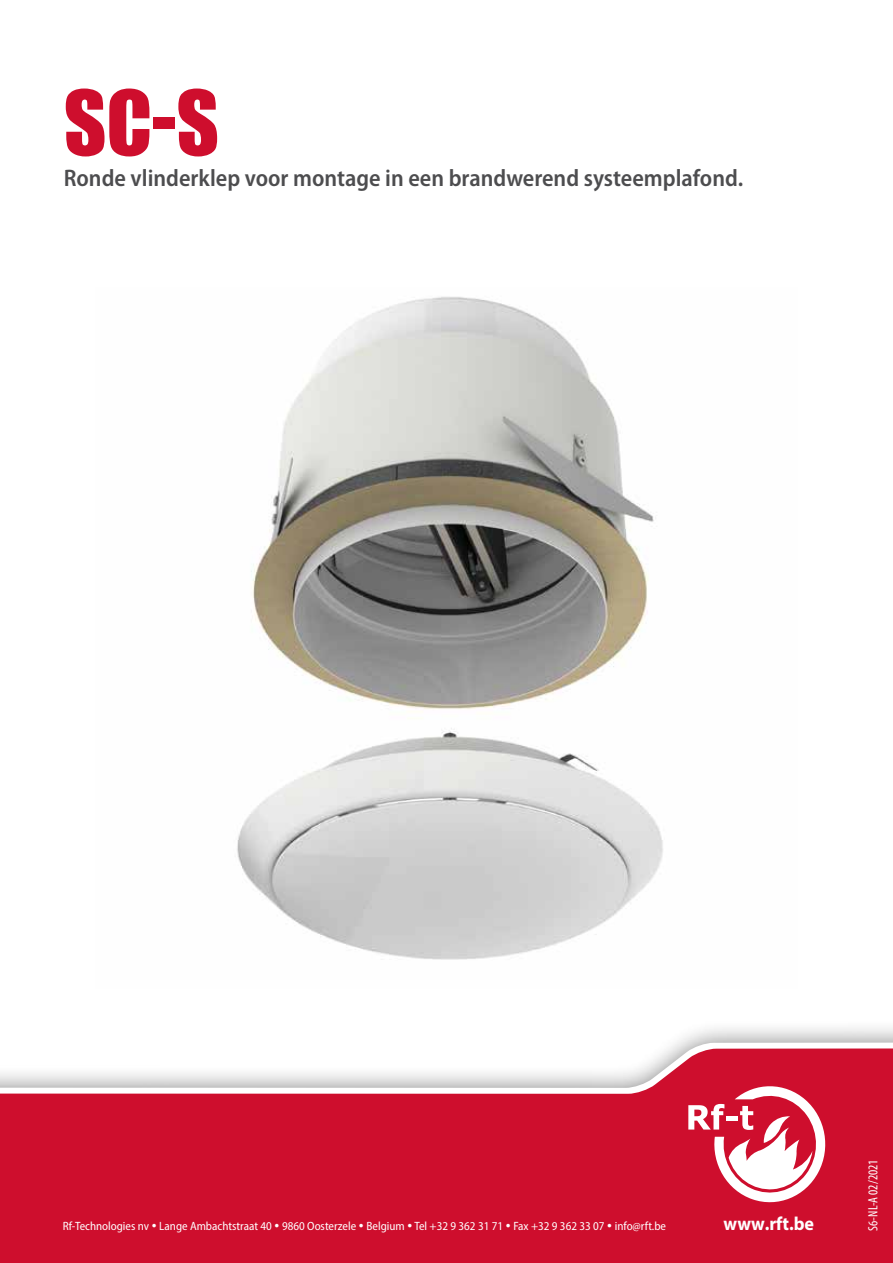
<style>
.page{position:relative;width:893px;height:1263px;background:#fff}
.page>*{position:absolute;margin:0;border:0;box-sizing:border-box;transform-origin:0 0}
.t1{font:82.5px "Impact";color:#ce0e2d}
.t2{font:600 semi-condensed 24px "Myriad Pro";color:#4d4d4f}
.t3{font:700 18.9px "Myriad Pro";color:#fff;scale:.96 1}
.t4{font:condensed 13.5px "Myriad Pro";letter-spacing:-.005em;color:#fff}
.t5{font:semi-condensed 12px "Myriad Pro";color:#fff}
</style>
<div class="page">
<div style="left:0;top:1019px;width:893px;height:244px;background:#000;opacity:.5"></div>
<svg style="left:0;top:1042px;width:893px;height:6px"></svg>
<svg style="left:0;top:1048px;width:893px;height:215px;background:#d43650"></svg>
<svg style="left:688px;top:1082px;width:143px;height:126px"></svg>
<img style="left:237px;top:296px;width:426px;height:664px">
<h1 class="t1" style="left:64px;top:59px;width:157px">SC-S</h1>
<h2 class="t2" style="left:64px;top:163px;width:681px">Ronde vlinderklep voor montage in een brandwerend systeemplafond.</h2>
<p class="t5" style="left:63px;top:1218px;width:605px">Rf-Technologies nv • Lange Ambachtstraat 40 • 9860 Oosterzele • Belgium • Tel +32 9 362 31 71 • Fax +32 9 362 33 07 • info@rft.be</p>
<h3 class="t3" style="left:724px;top:1211px;width:96px">www.rft.be</h3>
<p class="t4" style="left:865px;top:1231px;width:73px;rotate:-90deg">S6-NL-A 02/2021</p>
</div>
